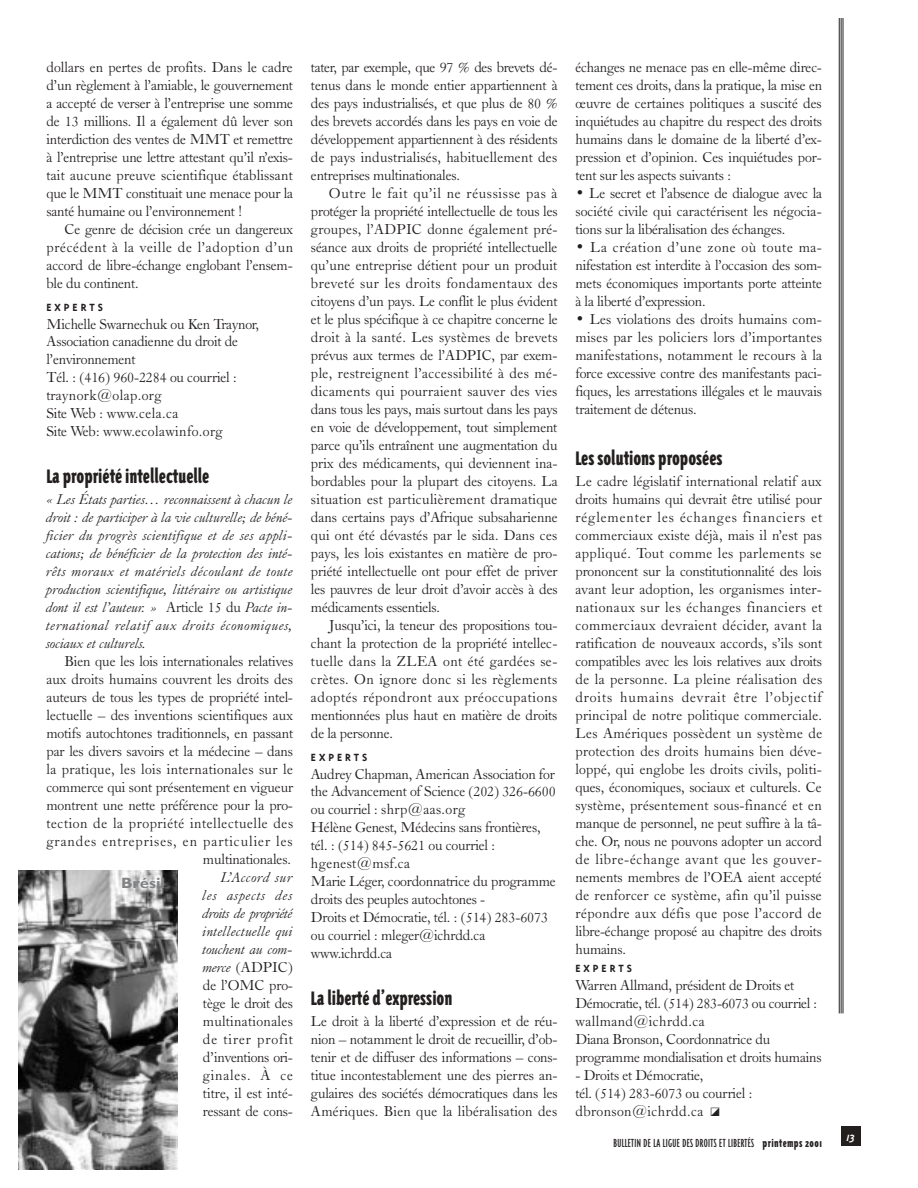
<style>
.page{position:relative;width:918px;height:1188px;background:#fff}
.page>*{position:absolute;margin:0;border:0;box-sizing:border-box;transform-origin:0 0}
.t1{font:900 22.5px "Triplex Cond";color:#231f1f}
.t2{font:15.3px/18px "Caslon Old Face BT";letter-spacing:-.015em;color:#231f1f;text-align:justify}
.t3{font:italic 15.3px/18px "Caslon Old Face BT";letter-spacing:.04em;color:#231f1f;text-align:justify}
.t4{font:700 15px "Gill Sans";color:#808284;scale:1.1 1}
.t5{font:13.5px "Triplex Cond";letter-spacing:.025em;color:#231f1f}
.t6{font:italic 700 13.5px "Triplex";color:#fff;scale:.9 1}
.t7{font:700 12px "Triplex";letter-spacing:.245em;color:#231f1f}
.s1{font-style:normal}
.s2{font-style:italic}
.s3{font-weight:900;font-size:12.75px}
</style>
<div class="page">
<hr style="left:843px;top:18px;width:1px;height:995px;background:#231f1f">
<hr style="left:841px;top:18px;width:1px;height:995px;background:#231f1f">
<hr style="left:839px;top:18px;width:1px;height:995px;background:#231f1f">
<div style="left:841px;top:1126px;width:20px;height:20px;background:#231f1f"></div>
<img style="left:18px;top:871px;width:159px;height:299px">
<p class="t2" style="left:46px;top:59px;width:248px">dollars en pertes de profits. Dans le cadre d’un règlement à l’amiable, le gouvernement a accepté de verser à l’entreprise une somme de 13 millions. Il a également dû lever son interdiction des ventes de MMT et remettre à l’entreprise une lettre attestant qu’il n’exis&shy;tait aucune preuve scientifique établissant que le MMT constituait une menace pour la santé humaine ou l’environnement !</p>
<p class="t2" style="left:46px;top:221px;width:248px;text-indent:18px">Ce genre de décision crée un dangereux précédent à la veille de l’adoption d’un accord de libre-échange englobant l’ensem&shy;ble du continent.</p>
<p class="t7" style="left:46px;top:302px;width:58px">EXPERTS</p>
<p class="t2" style="left:46px;top:316px;width:214px;text-align:left">Michelle Swarnechuk ou Ken Traynor,<br>Association canadienne du droit de l’environnement<br>Tél. : (416) 960-2284 ou courriel : traynork@olap.org<br>Site Web : www.cela.ca<br>Site Web: www.ecolawinfo.org</p>
<h1 class="t1" style="left:46px;top:467px;width:164px">La propriété intellectuelle</h1>
<p class="t3" style="left:46px;top:491px;width:248px">« Les États parties… reconnaissent à chacun le droit : de participer à la vie culturelle; de béné&shy;ficier du progrès scientifique et de ses appli&shy;cations; de bénéficier de la protection des inté&shy;rêts moraux et matériels découlant de toute production scientifique, littéraire ou artistique dont il est l’auteur. » <span class="s1">Article 15 du</span> Pacte in&shy;ternational relatif aux droits économiques, sociaux et culturels.</p>
<p class="t2" style="left:47px;top:653px;width:248px;text-align:right">Bien que les lois internationales relatives aux droits humains couvrent les droits des auteurs de tous les types de propriété intel&shy;lectuelle – des inventions scientifiques aux motifs autochtones traditionnels, en passant par les divers savoirs et la médecine – dans la pratique, les lois internationales sur le commerce qui sont présentement en vigueur montrent une nette préférence pour la pro&shy;tection de la propriété intellectuelle des grandes entreprises, en particulier les multinationales.</p>
<p class="t2" style="left:203px;top:869px;width:92px;text-indent:18px"><span class="s2">L’Accord sur les aspects des droits de propriété intellectuelle qui touchent au com&shy;merce</span> (ADPIC) de l’OMC pro&shy;tège le droit des multinationales de tirer profit d’inventions ori&shy;ginales. À ce titre, il est inté&shy;ressant de cons-</p>
<p class="t4" style="left:121px;top:878px;width:41px">Brésil</p>
<p class="t2" style="left:311px;top:59px;width:248px">tater, par exemple, que 97 % des brevets dé&shy;tenus dans le monde entier appartiennent à des pays industrialisés, et que plus de 80 % des brevets accordés dans les pays en voie de développement appartiennent à des résidents de pays industrialisés, habituellement des entreprises multinationales.</p>
<p class="t2" style="left:311px;top:185px;width:248px;text-indent:18px">Outre le fait qu’il ne réussisse pas à protéger la propriété intellectuelle de tous les groupes, l’ADPIC donne également pré&shy;séance aux droits de propriété intellectuelle qu’une entreprise détient pour un produit breveté sur les droits fondamentaux des citoyens d’un pays. Le conflit le plus évident et le plus spécifique à ce chapitre concerne le droit à la santé. Les systèmes de brevets prévus aux termes de l’ADPIC, par exem&shy;ple, restreignent l’accessibilité à des mé&shy;dicaments qui pourraient sauver des vies dans tous les pays, mais surtout dans les pays en voie de développement, tout simplement parce qu’ils entraînent une augmentation du prix des médicaments, qui deviennent ina&shy;bordables pour la plupart des citoyens. La situation est particulièrement dramatique dans certains pays d’Afrique subsaharienne qui ont été dévastés par le sida. Dans ces pays, les lois existantes en matière de pro&shy;priété intellectuelle ont pour effet de priver les pauvres de leur droit d’avoir accès à des médicaments essentiels.</p>
<p class="t2" style="left:311px;top:617px;width:248px;text-indent:18px">Jusqu’ici, la teneur des propositions tou&shy;chant la protection de la propriété intellec&shy;tuelle dans la ZLEA ont été gardées se&shy;crètes. On ignore donc si les règlements adoptés répondront aux préoccupations mentionnées plus haut en matière de droits de la personne.</p>
<p class="t7" style="left:311px;top:752px;width:58px">EXPERTS</p>
<p class="t2" style="left:311px;top:766px;width:246px;text-align:left">Audrey Chapman, American Association for the Advancement of Science (202) 326-6600 ou courriel : shrp@aas.org<br>Hélène Genest, Médecins sans frontières, tél. : (514) 845-5621 ou courriel : hgenest@msf.ca<br>Marie Léger, coordonnatrice du programme droits des peuples autochtones -<br>Droits et Démocratie, tél. : (514) 283-6073 ou courriel : mleger@ichrdd.ca www.ichrdd.ca</p>
<h1 class="t1" style="left:311px;top:989px;width:143px">La liberté d’expression</h1>
<p class="t2" style="left:311px;top:1013px;width:248px">Le droit à la liberté d’expression et de réu&shy;nion – notamment le droit de recueillir, d’ob&shy;tenir et de diffuser des informations – cons&shy;titue incontestablement une des pierres an&shy;gulaires des sociétés démocratiques dans les Amériques. Bien que la libéralisation des</p>
<p class="t2" style="left:576px;top:59px;width:248px">échanges ne menace pas en elle-même direc&shy;tement ces droits, dans la pratique, la mise en œuvre de certaines politiques a suscité des inquiétudes au chapitre du respect des droits humains dans le domaine de la liberté d’ex&shy;pression et d’opinion. Ces inquiétudes por&shy;tent sur les aspects suivants :</p>
<p class="t2" style="left:576px;top:185px;width:248px">• Le secret et l’absence de dialogue avec la société civile qui caractérisent les négocia&shy;tions sur la libéralisation des échanges.</p>
<p class="t2" style="left:576px;top:239px;width:248px">• La création d’une zone où toute ma&shy;nifestation est interdite à l’occasion des som&shy;mets économiques importants porte atteinte à la liberté d’expression.</p>
<p class="t2" style="left:576px;top:311px;width:248px">• Les violations des droits humains com&shy;mises par les policiers lors d’importantes manifestations, notamment le recours à la force excessive contre des manifestants paci&shy;fiques, les arrestations illégales et le mauvais traitement de détenus.</p>
<h1 class="t1" style="left:576px;top:449px;width:149px">Les solutions proposées</h1>
<p class="t2" style="left:576px;top:473px;width:248px">Le cadre législatif international relatif aux droits humains qui devrait être utilisé pour réglementer les échanges financiers et commerciaux existe déjà, mais il n’est pas appliqué. Tout comme les parlements se prononcent sur la constitutionnalité des lois avant leur adoption, les organismes inter&shy;nationaux sur les échanges financiers et commerciaux devraient décider, avant la ratification de nouveaux accords, s’ils sont compatibles avec les lois relatives aux droits de la personne. La pleine réalisation des droits humains devrait être l’objectif principal de notre politique commerciale.<br>Les Amériques possèdent un système de protection des droits humains bien déve&shy;loppé, qui englobe les droits civils, politi&shy;ques, économiques, sociaux et culturels. Ce système, présentement sous-financé et en manque de personnel, ne peut suffire à la tâ&shy;che. Or, nous ne pouvons adopter un accord de libre-échange avant que les gouver&shy;nements membres de l’OEA aient accepté de renforcer ce système, afin qu’il puisse répondre aux défis que pose l’accord de libre-échange proposé au chapitre des droits humains.</p>
<p class="t7" style="left:576px;top:963px;width:58px">EXPERTS</p>
<p class="t2" style="left:576px;top:977px;width:248px;text-align:left">Warren Allmand, président de Droits et Démocratie, tél. (514) 283-6073 ou courriel : wallmand@ichrdd.ca<br>Diana Bronson, Coordonnatrice du programme mondialisation et droits humains</p>
<p class="t2" style="left:576px;top:1067px;width:179px;text-align:left">- Droits et Démocratie,<br>tél. (514) 283-6073 ou courriel : dbronson@ichrdd.ca</p>
<p class="t5" style="left:614px;top:1137px;width:210px">BULLETIN DE LA LIGUE DES DROITS ET LIBERTÉS <span class="s3">printemps 2001</span></p>
<p class="t6" style="left:847px;top:1131px;width:11px">13</p>
</div>
